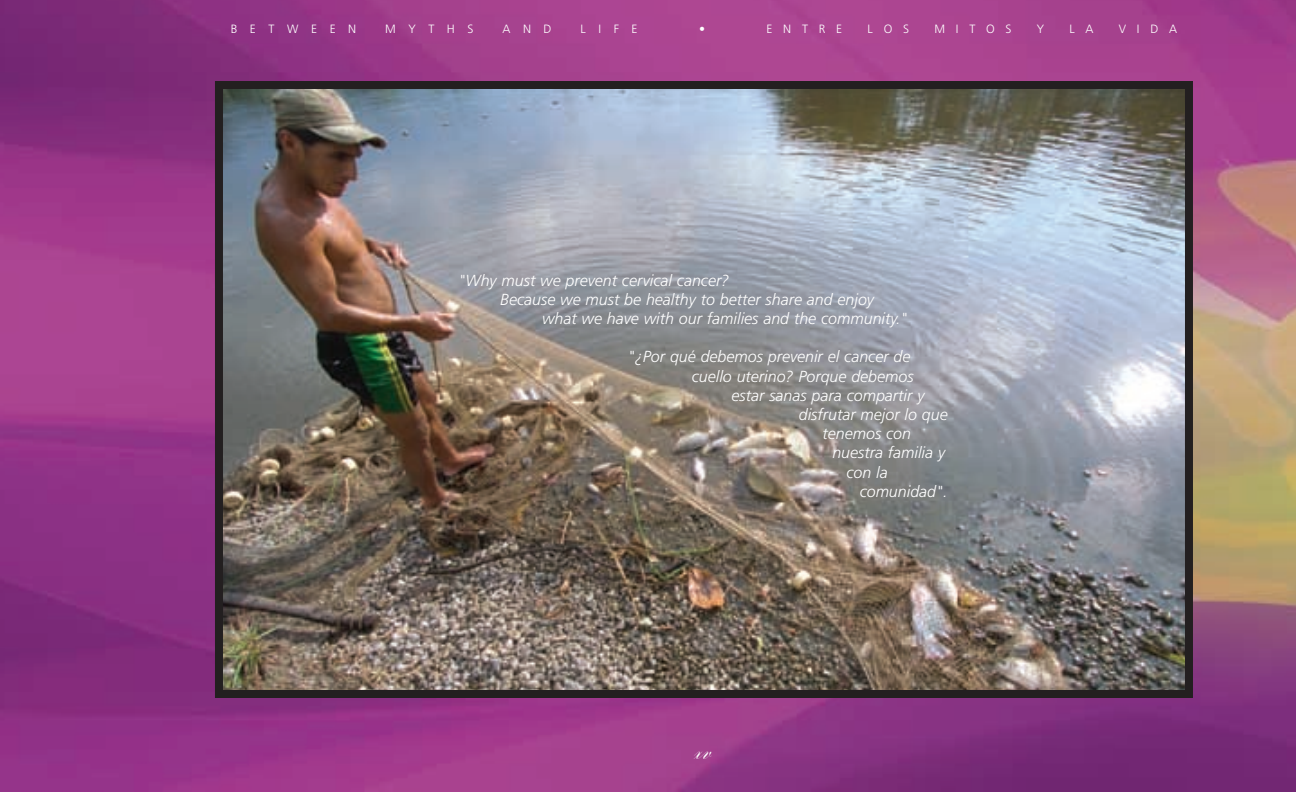
<style>
.page{position:relative;width:1296px;height:792px;background:#fff}
.page>*{position:absolute;margin:0;border:0;box-sizing:border-box;transform-origin:0 0}
.t1{font:28px "Bank Scr D";color:#fff}
.t2{font:italic 300 16px "Frutiger";color:#fff}
.t3{font:300 12px "Frutiger";letter-spacing:1.05em;color:#fff}
</style>
<div class="page">
<img style="left:0;top:0;width:1296px;height:792px">
<img style="left:224px;top:90px;width:960px;height:599px">
<div style="left:215px;top:81px;width:978px;height:617px;border:8px solid #231f20"></div>
<p class="t3" style="left:231px;top:24px;width:127px">BETWEEN</p>
<p class="t3" style="left:385px;top:24px;width:90px">MYTHS</p>
<p class="t3" style="left:502px;top:24px;width:51px">AND</p>
<p class="t3" style="left:580px;top:24px;width:59px">LIFE</p>
<p class="t3" style="left:699px;top:24px;width:7px">•</p>
<p class="t3" style="left:766px;top:24px;width:77px">ENTRE</p>
<p class="t3" style="left:868px;top:24px;width:43px">LOS</p>
<p class="t3" style="left:934px;top:24px;width:79px">MITOS</p>
<p class="t3" style="left:1037px;top:24px;width:9px">Y</p>
<p class="t3" style="left:1069px;top:24px;width:26px">L A</p>
<p class="t3" style="left:1119px;top:24px;width:60px">VIDA</p>
<p class="t2" style="left:458px;top:274px;width:272px">"Why must we prevent cervical cancer?</p>
<p class="t2" style="left:500px;top:293px;width:375px">Because we must be healthy to better share and enjoy</p>
<p class="t2" style="left:542px;top:312px;width:367px">what we have with our families and the community."</p>
<p class="t2" style="left:628px;top:350px;width:284px">"¿Por qué debemos prevenir el cancer de</p>
<p class="t2" style="left:692px;top:370px;width:223px">cuello uterino? Porque debemos</p>
<p class="t2" style="left:732px;top:389px;width:194px">estar sanas para compartir y</p>
<p class="t2" style="left:799px;top:408px;width:150px">disfrutar mejor lo que</p>
<p class="t2" style="left:823px;top:427px;width:90px">tenemos con</p>
<p class="t2" style="left:832px;top:446px;width:114px">nuestra familia y</p>
<p class="t2" style="left:846px;top:466px;width:43px">con la</p>
<p class="t2" style="left:860px;top:485px;width:89px">comunidad".</p>
<h1 class="t1" style="left:694px;top:733px;width:19px">xv</h1>
</div>
